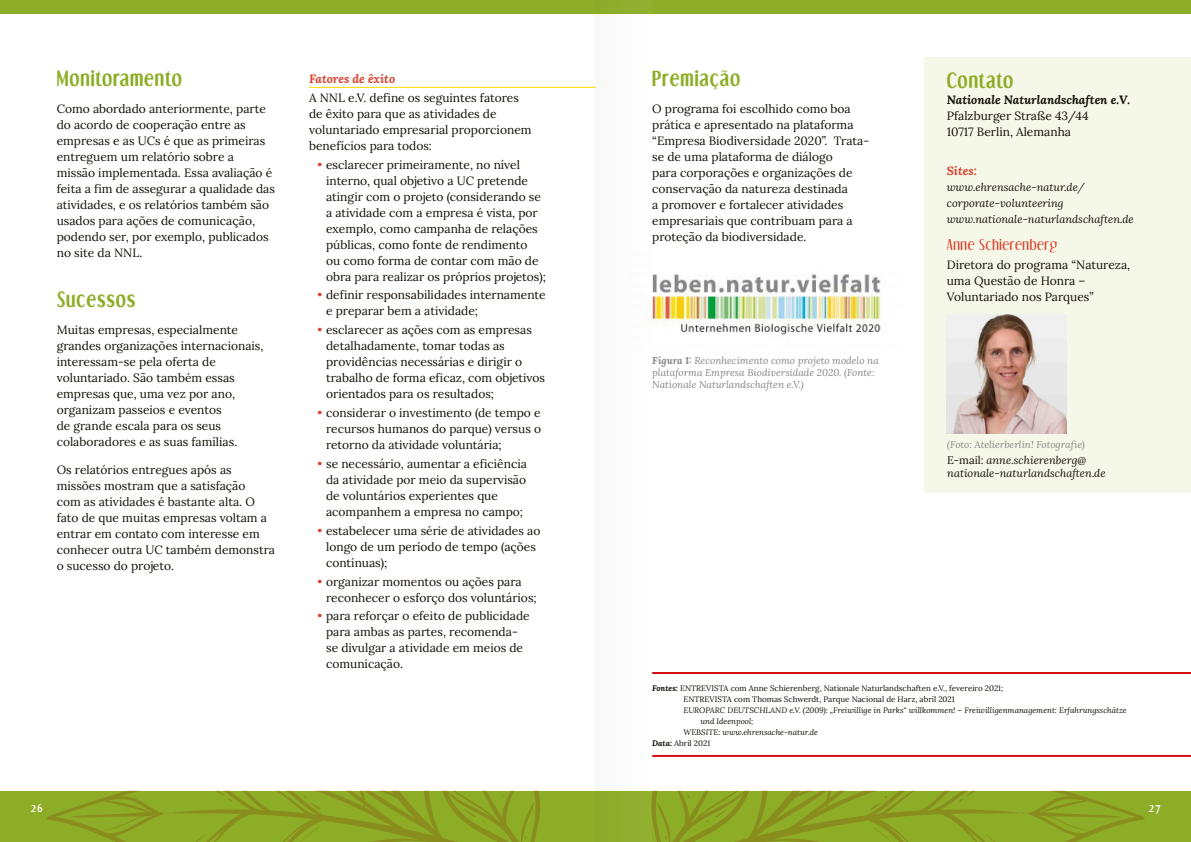
<style>
.page{position:relative;width:1191px;height:842px;background:#fff}
.page>*{position:absolute;margin:0;border:0;box-sizing:border-box;transform-origin:0 0}
.t1{font:700 18px "Dream Orphans";letter-spacing:.05em;color:#8ead26}
.t2{font:13px "Dream Orphans";letter-spacing:.05em;color:#da402b}
.t3{font:12px/16px "Lora";color:#140f06}
.t4{font:italic 12px "Lora";color:#140f06}
.t5{font:italic 12px "Lora";color:#da402b}
.t6{font:italic 11px/16px "Lora";color:#140f06}
.t7{font:italic 10px/12px "Lora";color:#898888}
.t8{font:700 10px "Dream Orphans";color:#fff}
.t9{font:8px/11px "Lora";color:#140f06}
.t10{font:italic 8px "Lora";color:#140f06}
.s1{color:#da402b}
.s2{font-style:normal}
.s3{font-style:italic}
</style>
<div class="page">
<div style="left:595px;top:791px;width:596px;height:51px;background:#8ead26"></div>
<div style="left:595px;top:0;width:596px;height:14px;background:#8ead26"></div>
<div style="left:0;top:791px;width:595px;height:51px;background:#8ead26"></div>
<div style="left:0;top:0;width:595px;height:14px;background:#8ead26"></div>
<svg style="left:651px;top:791px;width:494px;height:51px"></svg>
<svg style="left:47px;top:791px;width:493px;height:51px"></svg>
<img style="left:651px;top:274px;width:232px;height:61px">
<div style="left:924px;top:58px;width:266px;height:435px;background:#f5f8e9"></div>
<img style="left:946px;top:315px;width:120px;height:119px">
<hr style="left:652px;top:672px;width:539px;height:2px;background:#d40f14">
<hr style="left:652px;top:755px;width:539px;height:2px;background:#d40f14">
<hr style="left:309px;top:87px;width:286px;height:1px;background:#fedd00">
<h1 class="t1" style="left:57px;top:67px;width:127px">Monitoramento</h1>
<p class="t3" style="left:57px;top:100px;width:220px">Como abordado anteriormente, parte do acordo de cooperação entre as empresas e as UCs é que as primeiras entreguem um relatório sobre a missão implementada. Essa avaliação é feita a fim de assegurar a qualidade das atividades, e os relatórios também são usados para ações de comunicação, podendo ser, por exemplo, publicados no site da NNL.</p>
<h1 class="t1" style="left:57px;top:289px;width:80px">Sucessos</h1>
<p class="t3" style="left:57px;top:321px;width:208px">Muitas empresas, especialmente grandes organizações internacionais, interessam-se pela oferta de voluntariado. São também essas empresas que, uma vez por ano, organizam passeios e eventos<br>de grande escala para os seus colaboradores e as suas famílias.</p>
<p class="t3" style="left:57px;top:460px;width:220px">Os relatórios entregues após as missões mostram que a satisfação<br>com as atividades é bastante alta. O fato de que muitas empresas voltam a entrar em contato com interesse em conhecer outra UC também demonstra o sucesso do projeto.</p>
<p class="t5" style="left:309px;top:70px;width:88px">Fatores de êxito</p>
<p class="t3" style="left:309px;top:89px;width:224px">A NNL e.V. define os seguintes fatores de êxito para que as atividades de voluntariado empresarial proporcionem benefícios para todos:</p>
<p class="t3" style="left:326px;top:155px;width:221px;text-indent:-9px"><span class="s1">•</span> esclarecer primeiramente, no nível interno, qual objetivo a UC pretende atingir com o projeto (considerando se a atividade com a empresa é vista, por exemplo, como campanha de relações públicas, como fonte de rendimento<br>ou como forma de contar com mão de obra para realizar os próprios projetos);</p>
<p class="t3" style="left:326px;top:286px;width:221px;text-indent:-9px"><span class="s1">•</span> definir responsabilidades internamente e preparar bem a atividade;</p>
<p class="t3" style="left:326px;top:321px;width:220px;text-indent:-9px"><span class="s1">•</span> esclarecer as ações com as empresas detalhadamente, tomar todas as providências necessárias e dirigir o trabalho de forma eficaz, com objetivos orientados para os resultados;</p>
<p class="t3" style="left:326px;top:404px;width:216px;text-align:justify;text-indent:-9px"><span class="s1">•</span> considerar o investimento (de tempo e recursos humanos do parque) versus o retorno da atividade voluntária;</p>
<p class="t3" style="left:326px;top:455px;width:202px;text-indent:-9px"><span class="s1">•</span> se necessário, aumentar a eficiência da atividade por meio da supervisão de voluntários experientes que acompanhem a empresa no campo;</p>
<p class="t3" style="left:326px;top:522px;width:216px;text-indent:-9px"><span class="s1">•</span> estabelecer uma série de atividades ao longo de um período de tempo (ações contínuas);</p>
<p class="t3" style="left:326px;top:572px;width:212px;text-indent:-9px"><span class="s1">•</span> organizar momentos ou ações para reconhecer o esforço dos voluntários;</p>
<p class="t3" style="left:326px;top:607px;width:205px;text-indent:-9px"><span class="s1">•</span> para reforçar o efeito de publicidade para ambas as partes, recomenda&shy;se divulgar a atividade em meios de comunicação.</p>
<h1 class="t1" style="left:652px;top:67px;width:90px">Premiação</h1>
<p class="t3" style="left:652px;top:100px;width:218px">O programa foi escolhido como boa prática e apresentado na plataforma “Empresa Biodiversidade 2020”. Trata&shy;se de uma plataforma de diálogo<br>para corporações e organizações de conservação da natureza destinada<br>a promover e fortalecer atividades empresariais que contribuam para a proteção da biodiversidade.</p>
<p class="t7" style="left:652px;top:354px;width:228px">Figura 1: Reconhecimento como projeto modelo na plataforma Empresa Biodiversidade 2020. (Fonte:<br>Nationale Naturlandschaften e.V.)</p>
<h1 class="t1" style="left:946px;top:70px;width:68px">Contato</h1>
<p class="t4" style="left:946px;top:91px;width:185px">Nationale Naturlandschaften e.V.</p>
<p class="t3" style="left:946px;top:107px;width:143px">Pfalzburger Straße 43/44<br>10717 Berlin, Alemanha</p>
<p class="t5" style="left:946px;top:162px;width:31px">Sites:</p>
<p class="t6" style="left:946px;top:178px;width:188px">www.ehrensache-natur.de/ corporate-volunteering www.nationale-naturlandschaften.de</p>
<p class="t2" style="left:946px;top:237px;width:112px">Anne Schierenberg</p>
<p class="t3" style="left:946px;top:256px;width:185px">Diretora do programa “Natureza, uma Questão de Honra –<br>Voluntariado nos Parques”</p>
<p class="t7" style="left:947px;top:438px;width:139px">(Foto: Atelierberlin! Fotografie)</p>
<p class="t6" style="left:947px;top:453px;width:160px;line-height:13px"><span class="s2">E-mail:</span> anne.schierenberg@ nationale-naturlandschaften.de</p>
<p class="t9" style="left:683px;top:682px;width:321px;text-indent:-31px"><span class="s3">Fontes:</span> ENTREVISTA com Anne Schierenberg, Nationale Naturlandschaften e.V., fevereiro 2021;<br>ENTREVISTA com Thomas Schwerdt, Parque Nacional de Harz, abril 2021</p>
<p class="t10" style="left:683px;top:705px;width:445px">EUROPARC DEUTSCHLAND e.V. (2009): „Freiwillige in Parks“ willkommen! – Freiwilligenmanagement: Erfahrungsschätze</p>
<p class="t10" style="left:700px;top:716px;width:55px">und Ideenpool;</p>
<p class="t10" style="left:683px;top:727px;width:136px">WEBSITE: www.ehrensache-natur.de</p>
<p class="t9" style="left:652px;top:737px;width:60px"><span class="s3">Data:</span> Abril 2021</p>
<p class="t8" style="left:31px;top:801px;width:13px">26</p>
<p class="t8" style="left:1148px;top:801px;width:14px">27</p>
</div>
